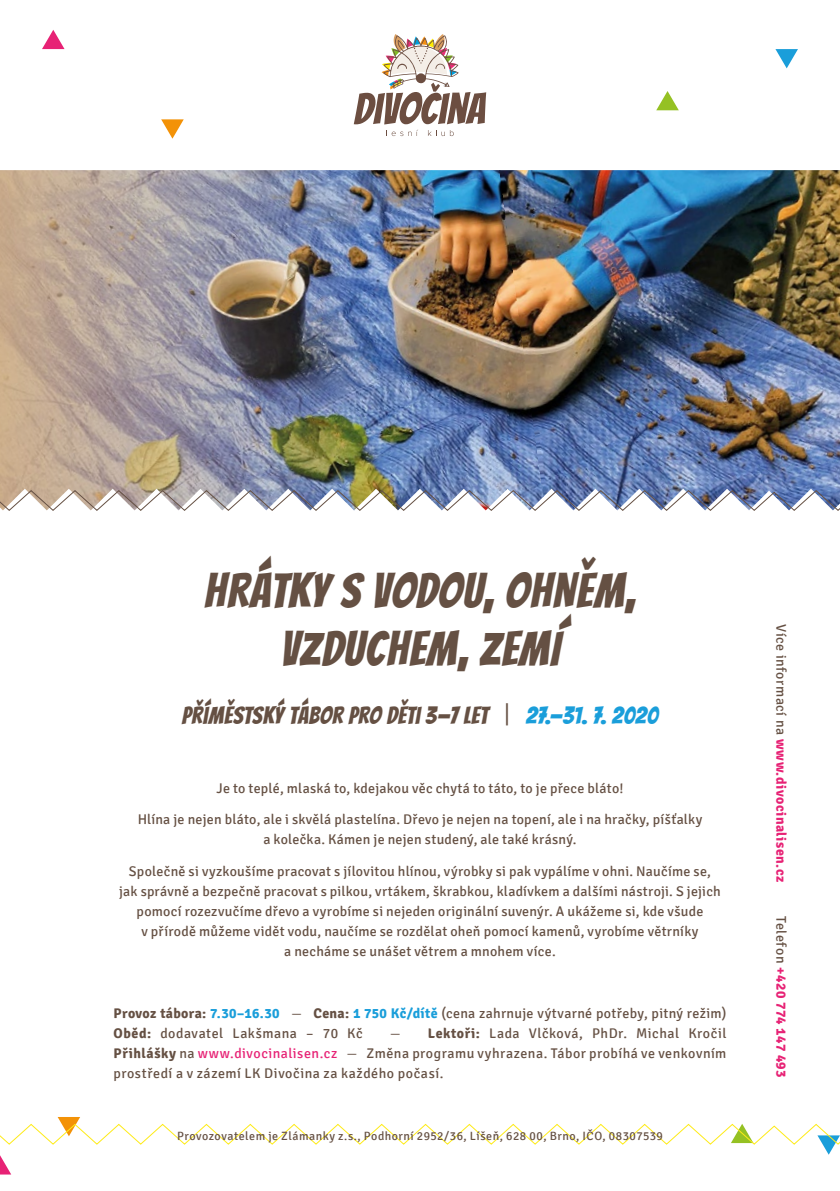
<style>
.page{position:relative;width:840px;height:1191px;background:#fff}
.page>*{position:absolute;margin:0;border:0;box-sizing:border-box;transform-origin:0 0}
.t1{font:48px/57.6px "Bangers";letter-spacing:.025em;color:#655043;text-align:center}
.t2{font:24px "Bangers";letter-spacing:.015em;color:#655043}
.t3{font:24px "Bangers";color:#1a9eda}
.t4{font:14px/20px "Signika";letter-spacing:.015em;color:#655043;text-align:center}
.t5{font:700 14px "Signika";letter-spacing:.035em;color:#e72275}
.t6{font:12px "Signika";letter-spacing:.04em;color:#655043}
.s1{font-family:"Signika";font-weight:300}
.s2{color:#1a9eda}
.s3{font-weight:700}
.s4{font-weight:700;color:#1a9eda}
.s5{font-weight:300}
.s6{color:#e72275}
.s7{font-weight:400;color:#655043}
</style>
<div class="page">
<img style="left:0;top:170px;width:499px;height:319px">
<img style="left:499px;top:170px;width:340px;height:319px">
<img style="left:353px;top:485px;width:190px;height:4px">
<svg style="left:161px;top:119px;width:23px;height:20px"></svg>
<svg style="left:775px;top:49px;width:22px;height:19px"></svg>
<svg style="left:42px;top:30px;width:22px;height:19px"></svg>
<svg style="left:656px;top:91px;width:22px;height:19px"></svg>
<svg style="left:353px;top:34px;width:133px;height:90px"></svg>
<svg style="left:386px;top:130px;width:32px;height:6px"></svg>
<svg style="left:428px;top:130px;width:25px;height:6px"></svg>
<svg style="left:0;top:1117px;width:839px;height:57px"></svg>
<img style="left:0;top:489px;width:839px;height:22px">
<h1 class="t1" style="left:204px;top:563px;width:432px">HRÁTKY S VODOU, OHNĚM,<br>VZDUCHEM, ZEMÍ</h1>
<h2 class="t2" style="left:182px;top:702px;width:477px">PŘÍMĚSTSKÝ TÁBOR PRO DĚTI 3—7 LET <span class="s1">|</span> <span class="s2">27.—31. 7. 2020</span></h2>
<h2 class="t3" style="left:537px;top:700px;width:66px">- -</h2>
<p class="t4" style="left:216px;top:778px;width:408px">Je to teplé, mlaská to, kdejakou věc chytá to táto, to je přece bláto!</p>
<p class="t4" style="left:138px;top:810px;width:566px">Hlína je nejen bláto, ale i skvělá plastelína. Dřevo je nejen na topení, ale i na hračky, píšťalky a kolečka. Kámen je nejen studený, ale také krásný.</p>
<p class="t4" style="left:119px;top:861px;width:602px">Společně si vyzkoušíme pracovat s jílovitou hlínou, výrobky si pak vypálíme v ohni. Naučíme se, jak správně a bezpečně pracovat s pilkou, vrtákem, škrabkou, kladívkem a dalšími nástroji. S jejich pomocí rozezvučíme dřevo a vyrobíme si nejeden originální suvenýr. A ukážeme si, kde všude<br>v přírodě můžeme vidět vodu, naučíme se rozdělat oheň pomocí kamenů, vyrobíme větrníky<br>a necháme se unášet větrem a mnohem více.</p>
<p class="t4" style="left:113px;top:1003px;width:614px;text-align:left"><span class="s3">Provoz tábora:</span> <span class="s4">7.30–16.30</span> <span class="s5">—</span> <span class="s3">Cena:</span> <span class="s4">1 750 Kč/dítě</span> (cena zahrnuje výtvarné potřeby, pitný režim)<br><span class="s3">Oběd:</span> dodavatel Lakšmana – 70 Kč</p>
<p class="t4" style="left:113px;top:1023px;width:614px;text-align:justify;text-indent:276px"><span class="s5">—</span> <span class="s3">Lektoři:</span> Lada Vlčková, PhDr. Michal Kročil <span class="s3">Přihlášky</span> na <span class="s6">www.divocinalisen.cz</span> <span class="s5">—</span> Změna programu vyhrazena. Tábor probíhá ve venkovním prostředí a v zázemí LK Divočina za každého počasí.</p>
<p class="t6" style="left:177px;top:1129px;width:487px">Provozovatelem je Zlámanky z.s., Podhorní 2952/36, Líšeň, 628 00, Brno, IČO, 08307539</p>
<p class="t5" style="left:789px;top:624px;width:260px;rotate:90deg"><span class="s7">Více informací na</span> www.divocinalisen.cz</p>
<p class="t5" style="left:789px;top:916px;width:163px;rotate:90deg"><span class="s7">Telefon</span> +420 774 147 493</p>
</div>
